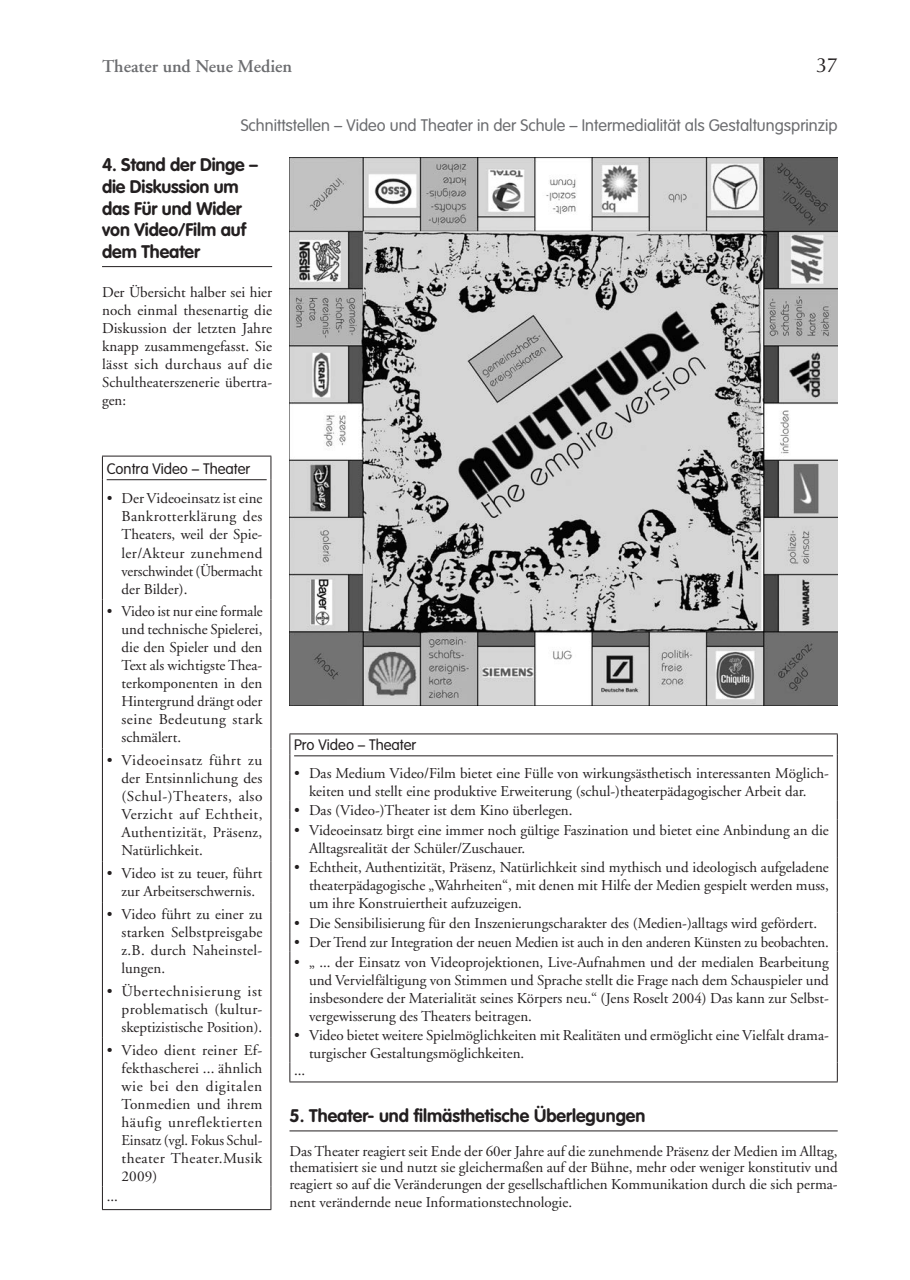
<style>
.page{position:relative;width:910px;height:1280px;background:#fff}
.page>*{position:absolute;margin:0;border:0;box-sizing:border-box;transform-origin:0 0}
.t1{font:21px "Optus T";color:#231f20}
.t2{font:700 18px/21.6px "VAG Rounded";letter-spacing:-.005em;color:#231f20}
.t3{font:600 18px "Adobe Garamond";color:#6c6d70}
.t4{font:300 16.5px "VAG Rounded";color:#6c6d70}
.t5{font:15px/18px "Adobe Garamond";color:#231f20;text-align:justify}
.t6{font:300 15px "VAG Rounded";color:#231f20}
</style>
<div class="page">
<hr style="left:102px;top:266px;width:170px;height:1px;background:#231f20">
<img style="left:289px;top:157px;width:549px;height:548px">
<hr style="left:102px;top:456px;width:169px;height:1px;background:#231f20">
<svg style="left:102px;top:456px;width:1px;height:24px"></svg>
<svg style="left:271px;top:456px;width:1px;height:24px"></svg>
<hr style="left:102px;top:480px;width:1px;height:119px;background:#231f20">
<hr style="left:271px;top:480px;width:1px;height:119px;background:#231f20">
<hr style="left:102px;top:599px;width:1px;height:149px;background:#231f20">
<hr style="left:271px;top:599px;width:1px;height:149px;background:#231f20">
<hr style="left:102px;top:748px;width:1px;height:113px;background:#231f20">
<hr style="left:271px;top:748px;width:1px;height:113px;background:#231f20">
<hr style="left:102px;top:861px;width:1px;height:41px;background:#231f20">
<hr style="left:271px;top:861px;width:1px;height:41px;background:#231f20">
<hr style="left:102px;top:902px;width:1px;height:77px;background:#231f20">
<hr style="left:271px;top:902px;width:1px;height:77px;background:#231f20">
<hr style="left:102px;top:979px;width:1px;height:59px;background:#231f20">
<hr style="left:271px;top:979px;width:1px;height:59px;background:#231f20">
<hr style="left:102px;top:1038px;width:1px;height:149px;background:#231f20">
<hr style="left:271px;top:1038px;width:1px;height:149px;background:#231f20">
<svg style="left:102px;top:1187px;width:1px;height:22px"></svg>
<svg style="left:271px;top:1187px;width:1px;height:22px"></svg>
<hr style="left:102px;top:1209px;width:169px;height:1px;background:#231f20">
<hr style="left:107px;top:479px;width:160px;height:1px;background:#231f20">
<hr style="left:289px;top:1130px;width:549px;height:1px;background:#231f20">
<hr style="left:289px;top:733px;width:549px;height:1px;background:#231f20">
<svg style="left:289px;top:734px;width:1px;height:20px"></svg>
<svg style="left:837px;top:734px;width:1px;height:20px"></svg>
<hr style="left:289px;top:754px;width:1px;height:46px;background:#231f20">
<hr style="left:837px;top:754px;width:1px;height:46px;background:#231f20">
<svg style="left:289px;top:800px;width:1px;height:20px"></svg>
<svg style="left:837px;top:800px;width:1px;height:20px"></svg>
<hr style="left:289px;top:820px;width:1px;height:37px;background:#231f20">
<hr style="left:837px;top:820px;width:1px;height:37px;background:#231f20">
<hr style="left:289px;top:857px;width:1px;height:55px;background:#231f20">
<hr style="left:837px;top:857px;width:1px;height:55px;background:#231f20">
<svg style="left:289px;top:912px;width:1px;height:39px"></svg>
<svg style="left:837px;top:912px;width:1px;height:39px"></svg>
<hr style="left:289px;top:951px;width:1px;height:74px;background:#231f20">
<hr style="left:837px;top:951px;width:1px;height:74px;background:#231f20">
<hr style="left:289px;top:1025px;width:1px;height:37px;background:#231f20">
<hr style="left:837px;top:1025px;width:1px;height:37px;background:#231f20">
<svg style="left:289px;top:1062px;width:1px;height:19px"></svg>
<svg style="left:837px;top:1062px;width:1px;height:19px"></svg>
<hr style="left:289px;top:1081px;width:549px;height:1px;background:#231f20">
<hr style="left:294px;top:755px;width:539px;height:1px;background:#231f20">
<p class="t3" style="left:102px;top:56px;width:192px">Theater und Neue Medien</p>
<h1 class="t1" style="left:816px;top:53px;width:23px">37</h1>
<p class="t4" style="left:241px;top:115px;width:598px">Schnittstellen – Video und Theater in der Schule – Intermedialität als Gestaltungsprinzip</p>
<p class="t2" style="left:102px;top:154px;width:158px">4. Stand der Dinge – die Diskussion um das Für und Wider von Video/Film auf dem Theater</p>
<p class="t5" style="left:102px;top:284px;width:172px">Der Übersicht halber sei hier noch einmal thesenartig die Diskussion der letzten Jahre knapp zusammengefasst. Sie lässt sich durchaus auf die Schultheaterszenerie übertra&shy;gen:</p>
<p class="t6" style="left:107px;top:460px;width:145px">Contra Video – Theater</p>
<p class="t5" style="left:122px;top:490px;width:142px;text-indent:-15px">• Der Videoeinsatz ist eine Bankrotterklärung des Theaters, weil der Spie&shy;ler/Akteur zunehmend verschwindet (Übermacht der Bilder).</p>
<p class="t5" style="left:122px;top:603px;width:143px;text-indent:-15px">• Video ist nur eine formale und technische Spielerei, die den Spieler und den Text als wichtigste Thea&shy;terkomponenten in den Hintergrund drängt oder seine Bedeutung stark schmälert.</p>
<p class="t5" style="left:122px;top:752px;width:142px;text-indent:-15px">• Videoeinsatz führt zu der Entsinnlichung des (Schul-)Theaters, also Verzicht auf Echtheit, Authentizität, Präsenz, Natürlichkeit.</p>
<p class="t5" style="left:107px;top:865px;width:157px;text-align:center">• Video ist zu teuer, führt zur Arbeitserschwernis.</p>
<p class="t5" style="left:122px;top:906px;width:142px;text-indent:-15px">• Video führt zu einer zu starken Selbstpreisgabe z.B. durch Naheinstel&shy;lungen.</p>
<p class="t5" style="left:122px;top:982px;width:142px;text-indent:-15px">• Übertechnisierung ist problematisch (kultur&shy;skeptizistische Position).</p>
<p class="t5" style="left:122px;top:1041px;width:142px;text-indent:-15px">• Video dient reiner Ef&shy;fekthascherei ... ähnlich wie bei den digitalen Tonmedien und ihrem häufig unreflektierten Einsatz (vgl. Fokus Schul&shy;theater Theater.Musik 2009)</p>
<p class="t5" style="left:107px;top:1187px;width:13px">...</p>
<p class="t6" style="left:294px;top:736px;width:124px">Pro Video – Theater</p>
<p class="t5" style="left:294px;top:764px;width:536px;text-align:center">• Das Medium Video/Film bietet eine Fülle von wirkungsästhetisch interessanten Möglich&shy;keiten und stellt eine produktive Erweiterung (schul-)theaterpädagogischer Arbeit dar.</p>
<p class="t5" style="left:294px;top:802px;width:280px">• Das (Video-)Theater ist dem Kino überlegen.</p>
<p class="t5" style="left:309px;top:821px;width:521px;text-indent:-15px">• Videoeinsatz birgt eine immer noch gültige Faszination und bietet eine Anbindung an die<br>Alltagsrealität der Schüler/Zu schauer.</p>
<p class="t5" style="left:309px;top:859px;width:521px;text-indent:-15px">• Echtheit, Authentizität, Präsenz, Natürlichkeit sind mythisch und ideologisch aufgeladene theaterpädagogische „Wahrheiten“, mit denen mit Hilfe der Medien gespielt werden muss, um ihre Konstruiertheit aufzuzeigen.</p>
<p class="t5" style="left:294px;top:914px;width:525px">• Die Sensibilisierung für den Inszenierungscharakter des (Medien-)alltags wird gefördert.</p>
<p class="t5" style="left:294px;top:934px;width:536px">• Der Trend zur Integration der neuen Medien ist auch in den anderen Künsten zu beobachten.</p>
<p class="t5" style="left:309px;top:953px;width:521px;text-indent:-15px">• „ ... der Einsatz von Videoprojektionen, Live-Aufnahmen und der medialen Bearbeitung und Vervielfältigung von Stimmen und Sprache stellt die Frage nach dem Schauspieler und insbesondere der Materialität seines Körpers neu.“ (Jens Roselt 2004) Das kann zur Selbst&shy;vergewisserung des Theaters beitragen.</p>
<p class="t5" style="left:309px;top:1027px;width:521px;text-indent:-15px">• Video bietet weitere Spielmöglichkeiten mit Realitäten und ermöglicht eine Vielfalt drama&shy;turgischer Gestaltungsmöglichkeiten.</p>
<p class="t5" style="left:294px;top:1061px;width:13px">...</p>
<p class="t2" style="left:289px;top:1105px;width:357px">5. Theater- und filmästhetische Überlegungen</p>
<p class="t5" style="left:289px;top:1143px;width:550px;line-height:16.5px">Das Theater reagiert seit Ende der 60er Jahre auf die zunehmende Präsenz der Medien im Alltag, thematisiert sie und nutzt sie gleichermaßen auf der Bühne, mehr oder weniger konstitutiv und reagiert so auf die Veränderungen der gesellschaftlichen Kommunikation durch die sich perma-</p>
<p class="t5" style="left:289px;top:1193px;width:284px">nent verändernde neue Informationstechnologie.</p>
</div>
